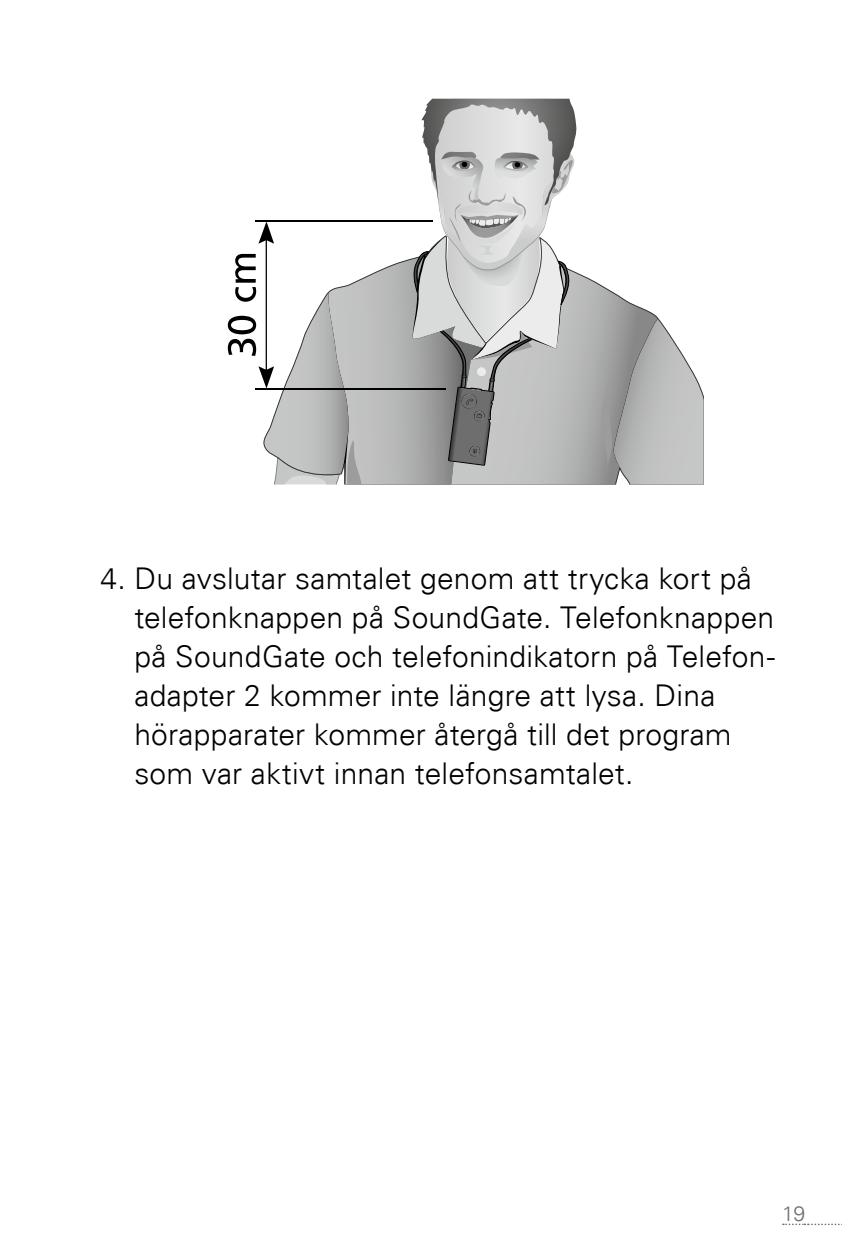
<style>
.page{position:relative;width:842px;height:1259px;background:#fff}
.page>*{position:absolute;margin:0;border:0;box-sizing:border-box;transform-origin:0 0}
.t1{font:58.8px "Frutiger";color:#000}
.t2{font:300 30px/39px "Univers Com 45";letter-spacing:.005em;color:#000}
.t3{font:300 21px "Univers Com 45";color:#6e6e6e}
.t4{font:300 14.7px "Frutiger";letter-spacing:-.01em;color:#000}
</style>
<div class="page">
<svg style="left:783px;top:1223px;width:59px;height:2px"></svg>
<svg style="left:577px;top:272px;width:80px;height:213px"></svg>
<svg style="left:600px;top:317px;width:104px;height:168px;background:#b5b5b6"></svg>
<svg style="left:228px;top:99px;width:349px;height:386px"></svg>
<p class="t2" style="left:134px;top:559px;width:641px;text-indent:-34px">4. Du avslutar samtalet genom att trycka kort på telefonknappen på SoundGate. Telefonknappen på SoundGate och telefonindikatorn på Telefon&shy;adapter 2 kommer inte längre att lysa. Dina hörapparater kommer återgå till det program som var aktivt innan telefonsamtalet.</p>
<h1 class="t1" style="left:183px;top:552px;width:62px">21</h1>
<p class="t4" style="left:401px;top:603px;width:213px">SN2_ILLU_MouthToMicrophone_HI</p>
<p class="t3" style="left:782px;top:1200px;width:25px">19</p>
</div>
